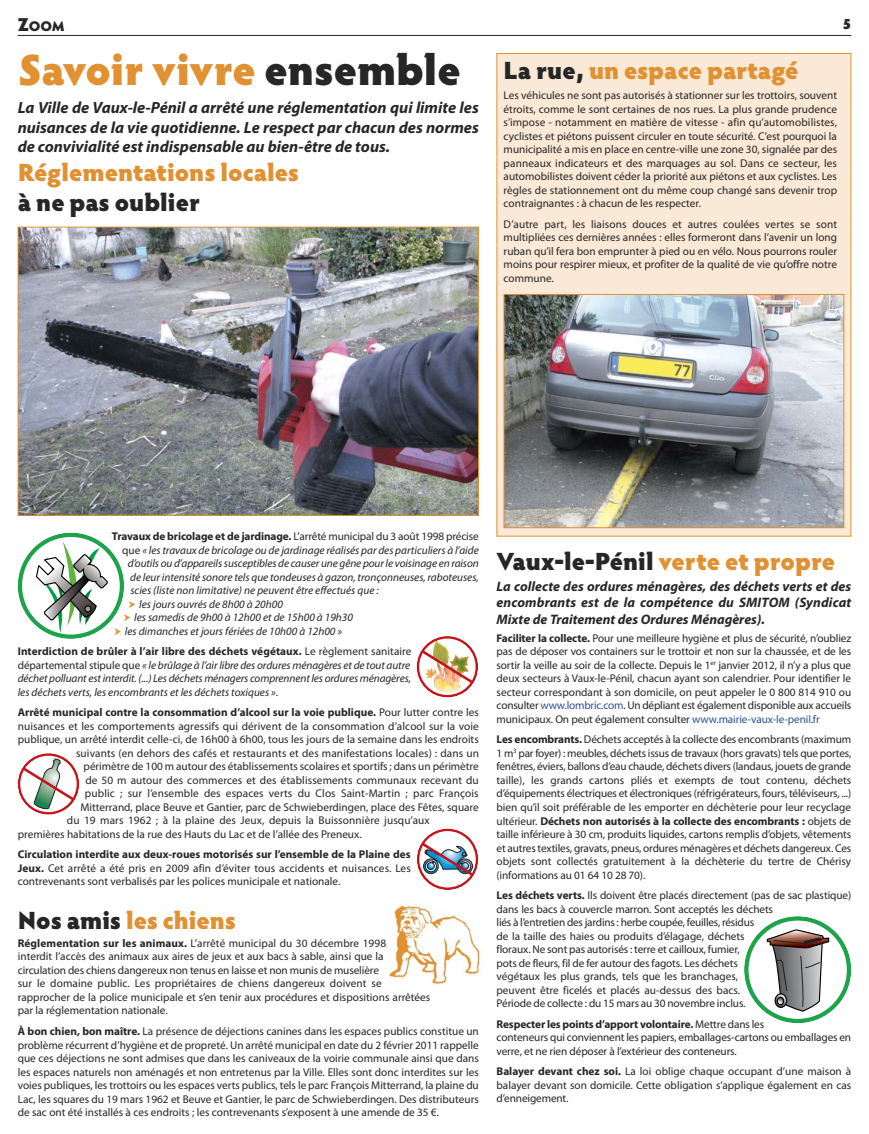
<style>
.page{position:relative;width:869px;height:1134px;background:#fff}
.page>*{position:absolute;margin:0;border:0;box-sizing:border-box;transform-origin:0 0}
.t1{font:900 43.75px "Hypatia Sans Pro";color:#e09132}
.t2{font:900 25px "Hypatia Sans Pro";color:#e09132}
.t3{font:900 25px "Hypatia Sans Pro";color:#272627}
.t4{font:italic 700 16.25px/19.5px "Myriad Pro";color:#272627;text-align:justify}
.t5{font:900 15px "Hypatia Sans Pro";color:#272627}
.t6{font:900 14px "Hypatia Sans Pro";color:#272627}
.t7{font:italic 700 13.75px/16.5px "Myriad Pro";color:#272627;text-align:justify}
.t8{font:11.25px/13.5px "Myriad Pro";color:#272627;text-align:justify}
.t9{font:italic 11.25px/13.5px "Myriad Pro";color:#272627;text-align:justify}
.t10{font:700 11.25px "Myriad Pro";color:#272627}
.s1{font-size:18.75px}
.s2{color:#272627}
.s3{font-weight:700}
.s4{font-style:normal}
.s5{font-family:"Pointers";font-style:normal;color:#e09132}
.s6{font-weight:700;font-style:normal}
.s7{font-weight:400}
.s8{color:#e09132}
.s9{color:#2d4f9f}
</style>
<div class="page">
<img style="left:389px;top:905px;width:93px;height:80px">
<div style="left:497px;top:54px;width:353px;height:482px;background:#f9e9d6"></div>
<hr style="left:18px;top:35px;width:832px;height:1px;background:#272627">
<img style="left:505px;top:296px;width:336px;height:230px">
<div style="left:503px;top:294px;width:340px;height:234px;border:1px solid #e09132"></div>
<img style="left:20px;top:229px;width:456px;height:285px">
<div style="left:18px;top:227px;width:460px;height:289px;border:1px solid #e09132"></div>
<svg style="left:18px;top:533px;width:106px;height:106px"></svg>
<svg style="left:744px;top:916px;width:106px;height:107px"></svg>
<svg style="left:416px;top:636px;width:62px;height:61px"></svg>
<svg style="left:18px;top:753px;width:61px;height:62px"></svg>
<svg style="left:417px;top:829px;width:61px;height:61px"></svg>
<p class="t6" style="left:18px;top:18px;width:48px"><span class="s1">Z</span>OOM</p>
<h3 class="t5" style="left:842px;top:15px;width:10px">5</h3>
<h1 class="t1" style="left:18px;top:45px;width:444px">Savoir vivre <span class="s2">ensemble</span></h1>
<h2 class="t2" style="left:503px;top:55px;width:296px"><span class="s2">La rue,</span> un espace partagé</h2>
<p class="t8" style="left:503px;top:90px;width:335px">Les véhicules ne sont pas autorisés à stationner sur les trottoirs, souvent étroits, comme le sont certaines de nos rues. La plus grande prudence s’impose - notamment en matière de vitesse - afin qu’automobilistes, cyclistes et piétons puissent circuler en toute sécurité. C’est pourquoi la municipalité a mis en place en centre-ville une zone 30, signalée par des panneaux indicateurs et des marquages au sol. Dans ce secteur, les automobilistes doivent céder la priorité aux piétons et aux cyclistes. Les règles de stationnement ont du même coup changé sans devenir trop contraignantes : à chacun de les respecter.</p>
<p class="t8" style="left:503px;top:218px;width:335px">D’autre part, les liaisons douces et autres coulées vertes se sont multipliées ces dernières années : elles formeront dans l’avenir un long ruban qu’il fera bon emprunter à pied ou en vélo. Nous pourrons rouler moins pour respirer mieux, et profiter de la qualité de vie qu’offre notre commune.</p>
<h3 class="t4" style="left:18px;top:100px;width:462px">La Ville de Vaux-le-Pénil a arrêté une réglementation qui limite les nuisances de la vie quotidienne. Le respect par chacun des normes de convivialité est indispensable au bien-être de tous.</h3>
<h2 class="t2" style="left:18px;top:158px;width:283px">Réglementations locales</h2>
<h2 class="t3" style="left:18px;top:188px;width:184px">à ne pas oublier</h2>
<p class="t8" style="left:112px;top:530px;width:368px"><span class="s3">Travaux de bricolage et de jardinage.</span> L’arrêté municipal du 3 août 1998 précise</p>
<p class="t9" style="left:122px;top:544px;width:358px"><span class="s4">que</span> « les travaux de bricolage ou de jardinage réalisés par des particuliers à l’aide</p>
<p class="t9" style="left:128px;top:558px;width:352px">d’outils ou d’appareils susceptibles de causer une gêne pour le voisinage en raison</p>
<p class="t9" style="left:130px;top:571px;width:350px">de leur intensité sonore tels que tondeuses à gazon, tronçonneuses, raboteuses,</p>
<p class="t9" style="left:130px;top:585px;width:250px">scies (liste non limitative) ne peuvent être effectués que :</p>
<p class="t9" style="left:129px;top:598px;width:156px"><span class="s5">b</span> les jours ouvrés de 8h00 à 20h00</p>
<p class="t9" style="left:124px;top:612px;width:231px"><span class="s5">b</span> les samedis de 9h00 à 12h00 et de 15h00 à 19h30</p>
<p class="t9" style="left:114px;top:625px;width:229px"><span class="s5">b</span> les dimanches et jours fériées de 10h00 à 12h00 »</p>
<p class="t9" style="left:18px;top:646px;width:395px"><span class="s6">Interdiction de brûler à l’air libre des déchets végétaux.</span> <span class="s4">Le règlement sanitaire départemental stipule que</span> « le brûlage à l’air libre des ordures ménagères et de tout autre déchet polluant est interdit. (...) Les déchets ménagers comprennent les ordures ménagères, les déchets verts, les encombrants et les déchets toxiques »<span class="s4">.</span></p>
<p class="t10" style="left:18px;top:708px;width:462px">Arrêté municipal contre la consommation d’alcool sur la voie publique. <span class="s7">Pour lutter contre les</span></p>
<p class="t8" style="left:18px;top:720px;width:462px">nuisances et les comportements agressifs qui dérivent de la consommation d’alcool sur la voie</p>
<p class="t8" style="left:18px;top:734px;width:462px">publique, un arrêté interdit celle-ci, de 16h00 à 6h00, tous les jours de la semaine dans les endroits</p>
<p class="t8" style="left:76px;top:747px;width:404px">suivants (en dehors des cafés et restaurants et des manifestations locales) : dans un</p>
<p class="t8" style="left:84px;top:761px;width:396px">périmètre de 100 m autour des établissements scolaires et sportifs ; dans un périmètre</p>
<p class="t8" style="left:85px;top:774px;width:394px">de 50 m autour des commerces et des établissements communaux recevant du</p>
<p class="t8" style="left:85px;top:788px;width:395px">public ; sur l’ensemble des espaces verts du Clos Saint-Martin ; parc François</p>
<p class="t8" style="left:80px;top:801px;width:400px">Mitterrand, place Beuve et Gantier, parc de Schwieberdingen, place des Fêtes, square</p>
<p class="t8" style="left:67px;top:815px;width:364px">du 19 mars 1962 ; à la plaine des Jeux, depuis la Buissonnière jusqu’aux</p>
<p class="t8" style="left:18px;top:828px;width:345px">premières habitations de la rue des Hauts du Lac et de l’allée des Preneux.</p>
<p class="t8" style="left:18px;top:849px;width:394px"><span class="s3">Circulation interdite aux deux-roues motorisés sur l’ensemble de la Plaine des Jeux.</span> Cet arrêté a été pris en 2009 afin d’éviter tous accidents et nuisances. Les contrevenants sont verbalisés par les polices municipale et nationale.</p>
<h2 class="t2" style="left:18px;top:905px;width:220px"><span class="s2">Nos amis</span> les chiens</h2>
<p class="t8" style="left:18px;top:937px;width:414px;text-align:left"><span class="s3">Réglementation sur les animaux.</span> L’arrêté municipal du 30 décembre 1998<br>interdit l’accès des animaux aux aires de jeux et aux bacs à sable, ainsi que la circulation des chiens dangereux non tenus en laisse et non munis de muselière<br>sur le domaine public. Les propriétaires de chiens dangereux doivent se rapprocher de la police municipale et s’en tenir aux procédures et dispositions arrêtées par la réglementation nationale.</p>
<p class="t8" style="left:18px;top:1025px;width:462px"><span class="s3">À bon chien, bon maître.</span> La présence de déjections canines dans les espaces publics constitue un problème récurrent d’hygiène et de propreté. Un arrêté municipal en date du 2 février 2011 rappelle que ces déjections ne sont admises que dans les caniveaux de la voirie communale ainsi que dans les espaces naturels non aménagés et non entretenus par la Ville. Elles sont donc interdites sur les voies publiques, les trottoirs ou les espaces verts publics, tels le parc François Mitterrand, la plaine du Lac, les squares du 19 mars 1962 et Beuve et Gantier, le parc de Schwieberdingen. Des distributeurs de sac ont été installés à ces endroits ; les contrevenants s’exposent à une amende de 35 €.</p>
<h2 class="t3" style="left:496px;top:547px;width:340px">Vaux-le-Pénil <span class="s8">verte et propre</span></h2>
<p class="t7" style="left:496px;top:579px;width:356px">La collecte des ordures ménagères, des déchets verts et des encombrants est de la compétence du SMITOM (Syndicat Mixte de Traitement des Ordures Ménagères).</p>
<p class="t8" style="left:496px;top:632px;width:356px"><span class="s3">Faciliter la collecte.</span> Pour une meilleure hygiène et plus de sécurité, n’oubliez pas de déposer vos containers sur le trottoir et non sur la chaussée, et de les sortir la veille au soir de la collecte. Depuis le 1<sup>er</sup> janvier 2012, il n’y a plus que deux secteurs à Vaux-le-Pénil, chacun ayant son calendrier. Pour identifier le secteur correspondant à son domicile, on peut appeler le 0 800 814 910 ou consulter <span class="s9">www.lombric.com</span>. Un dépliant est également disponible aux accueils municipaux. On peut également consulter <span class="s9">www.mairie-vaux-le-penil.fr</span></p>
<p class="t8" style="left:496px;top:734px;width:356px"><span class="s3">Les encombrants.</span> Déchets acceptés à la collecte des encombrants (maximum 1 m<sup>3</sup> par foyer) : meubles, déchets issus de travaux (hors gravats) tels que portes, fenêtres, éviers, ballons d’eau chaude, déchets divers (landaus, jouets de grande taille), les grands cartons pliés et exempts de tout contenu, déchets d’équipements électriques et électroniques (réfrigérateurs, fours, téléviseurs, ...) bien qu’il soit préférable de les emporter en déchèterie pour leur recyclage ultérieur. <span class="s3">Déchets non autorisés à la collecte des encombrants :</span> objets de taille inférieure à 30 cm, produits liquides, cartons remplis d’objets, vêtements et autres textiles, gravats, pneus, ordures ménagères et déchets dangereux. Ces objets sont collectés gratuitement à la déchèterie du tertre de Chérisy (informations au 01 64 10 28 70).</p>
<p class="t8" style="left:496px;top:889px;width:356px;text-align:left"><span class="s3">Les déchets verts.</span> Ils doivent être placés directement (pas de sac plastique) dans les bacs à couvercle marron. Sont acceptés les déchets<br>liés à l’entretien des jardins : herbe coupée, feuilles, résidus<br>de la taille des haies ou produits d’élagage, déchets<br>floraux. Ne sont pas autorisés : terre et cailloux, fumier,<br>pots de fleurs, fil de fer autour des fagots. Les déchets<br>végétaux les plus grands, tels que les branchages,<br>peuvent être ficelés et placés au-dessus des bacs.<br>Période de collecte : du 15 mars au 30 novembre inclus.</p>
<p class="t8" style="left:496px;top:1018px;width:356px;text-align:left"><span class="s3">Respecter les points d’apport volontaire.</span> Mettre dans les<br>conteneurs qui conviennent les papiers, emballages-cartons ou emballages en verre, et ne rien déposer à l’extérieur des conteneurs.</p>
<p class="t8" style="left:496px;top:1066px;width:356px"><span class="s3">Balayer devant chez soi.</span> La loi oblige chaque occupant d’une maison à balayer devant son domicile. Cette obligation s’applique également en cas d’enneigement.</p>
</div>
